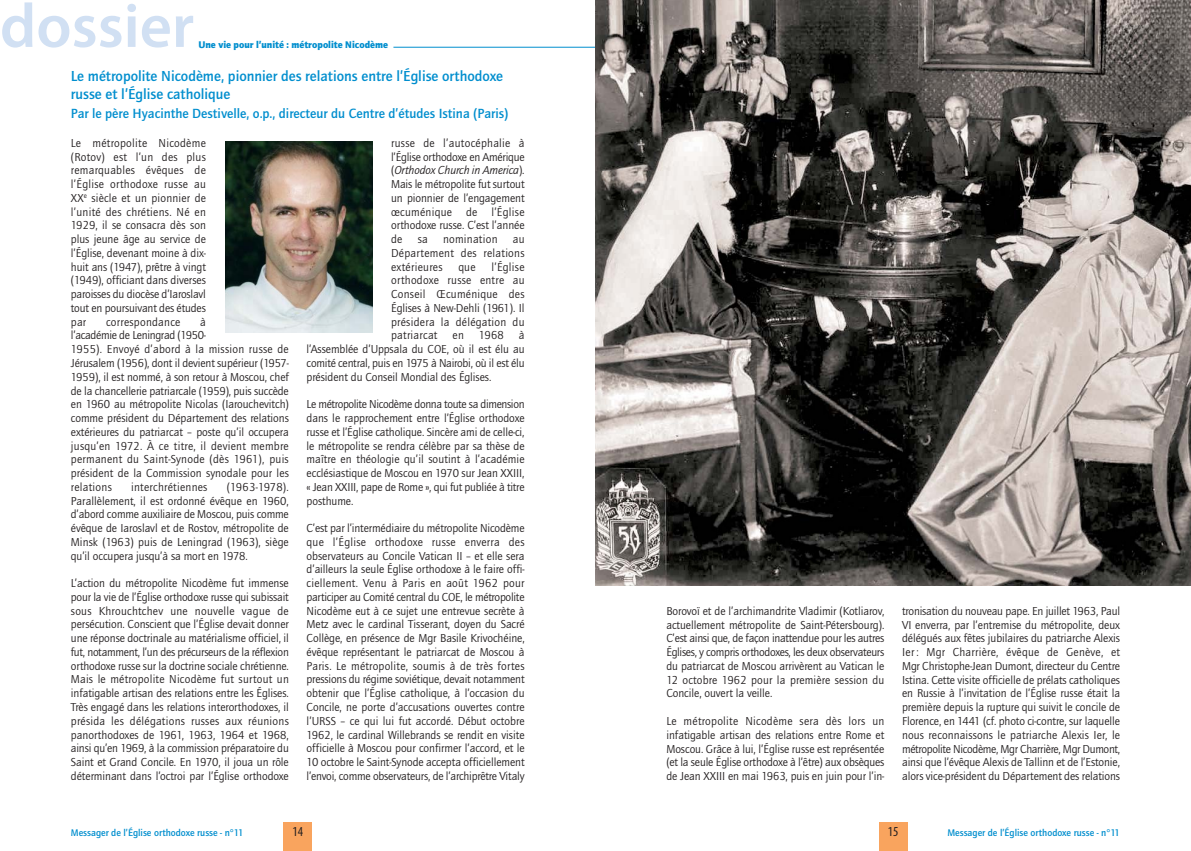
<style>
.page{position:relative;width:1191px;height:851px;background:#fff}
.page>*{position:absolute;margin:0;border:0;box-sizing:border-box;transform-origin:0 0}
.t1{font:600 62.5px "Myriad Pro";color:#d1e0f3}
.t2{font:700 15px/18px "Quay Itc T";color:#008ece}
.t3{font:700 13.75px "Quay Itc T";color:#008ece}
.t4{font:condensed 13.75px "Myriad Pro";color:#231f20}
.t5{font:11.88px/13.8px "Quay Itc T";letter-spacing:-.005em;color:#231f20;text-align:justify}
.t6{font:11.88px "Quay Itc T";letter-spacing:.02em;color:#231f20}
.t7{font:700 10px "Quay Itc T";color:#008ece}
.t8{font:900 10px "Quay Itc T";color:#008ece}
.s1{font-style:italic}
</style>
<div class="page">
<hr style="left:393px;top:47px;width:798px;height:1px;background:#008ece">
<div style="left:879px;top:822px;width:28px;height:28px;background:#f9a45e"></div>
<div style="left:283px;top:822px;width:29px;height:28px;background:#f9a45e"></div>
<img style="left:225px;top:141px;width:147px;height:192px">
<img style="left:595px;top:0;width:596px;height:585px">
<h1 class="t1" style="left:0;top:3px;width:196px">dossier</h1>
<p class="t8" style="left:198px;top:41px;width:191px">Une vie pour l’unité : métropolite Nicodème</p>
<p class="t2" style="left:71px;top:68px;width:434px">Le métropolite Nicodème, pionnier des relations entre l’Église orthodoxe russe et l’Église catholique</p>
<p class="t3" style="left:71px;top:108px;width:439px">Par le père Hyacinthe Destivelle, o.p., directeur du Centre d’études Istina (Paris)</p>
<p class="t5" style="left:71px;top:137px;width:137px">Le métropolite Nicodème (Rotov) est l’un des plus remarquables évêques de l’Église orthodoxe russe au XX<sup>e</sup> siècle et un pionnier de l’unité des chrétiens. Né en 1929, il se consacra dès son plus jeune âge au service de l’Église, devenant moine à dix&shy;huit ans (1947), prêtre à vingt (1949), officiant dans diverses paroisses du diocèse d’Iaroslavl tout en poursuivant des études par</p>
<p class="t6" style="left:106px;top:317px;width:76px">correspondance</p>
<p class="t5" style="left:71px;top:316px;width:219px;text-align:left;text-indent:129px">à<br>l’académie de Leningrad (1950-<br>1955). Envoyé d’abord à la mission russe de Jérusalem (1956), dont il devient supérieur (1957- 1959), il est nommé, à son retour à Moscou, chef de la chancellerie patriarcale (1959), puis succède en 1960 au métropolite Nicolas (Iarouchevitch) comme président du Département des relations extérieures du patriarcat – poste qu’il occupera jusqu’en 1972. À ce titre, il devient membre permanent du Saint-Synode (dès 1961), puis président de la Commission synodale pour les relations</p>
<p class="t5" style="left:71px;top:481px;width:219px;text-indent:156px">(1963-1978).<br>Parallèlement, il est ordonné évêque en 1960, d’abord comme auxiliaire de Moscou, puis comme évêque de Iaroslavl et de Rostov, métropolite de Minsk (1963) puis de Leningrad (1963), siège qu’il occupera jusqu’à sa mort en 1978.</p>
<p class="t5" style="left:71px;top:577px;width:219px">L’action du métropolite Nicodème fut immense pour la vie de l’Église orthodoxe russe qui subissait sous Khrouchtchev une nouvelle vague de persécution. Conscient que l’Église devait donner une réponse doctrinale au matérialisme officiel, il fut, notamment, l’un des précurseurs de la réflexion orthodoxe russe sur la doctrine sociale chrétienne.<br>Mais le métropolite Nicodème fut surtout un infatigable artisan des relations entre les Églises.<br>Très engagé dans les relations interorthodoxes, il présida les délégations russes aux réunions panorthodoxes de 1961, 1963, 1964 et 1968, ainsi qu’en 1969, à la commission préparatoire du Saint et Grand Concile. En 1970, il joua un rôle déterminant dans l’octroi par l’Église orthodoxe</p>
<p class="t6" style="left:131px;top:482px;width:78px">interchrétiennes</p>
<p class="t5" style="left:391px;top:137px;width:135px">russe de l’autocéphalie à l’Église orthodoxe en Amérique (<span class="s1">Orthodox Church in America</span>).<br>Mais le métropolite fut surtout un pionnier de l’engagement œcuménique de l’Église orthodoxe russe. C’est l’année de</p>
<p class="t5" style="left:418px;top:233px;width:12px">sa</p>
<p class="t6" style="left:443px;top:234px;width:56px">nomination</p>
<p class="t5" style="left:391px;top:233px;width:135px;text-indent:122px">au Département des relations extérieures</p>
<p class="t5" style="left:391px;top:261px;width:135px;text-indent:100px">l’Église orthodoxe russe entre au Conseil Œcuménique des Églises à New-Dehli (1961). Il présidera la délégation du patriarcat</p>
<p class="t5" style="left:458px;top:261px;width:19px">que</p>
<p class="t5" style="left:306px;top:329px;width:219px;text-indent:212px">à l’Assemblée d’Uppsala du COE, où il est élu au comité central, puis en 1975 à Nairobi, où il est élu président du Conseil Mondial des Églises.</p>
<p class="t5" style="left:306px;top:398px;width:219px">Le métropolite Nicodème donna toute sa dimension dans le rapprochement entre l’Église orthodoxe russe et l’Église catholique. Sincère ami de celle-ci, le métropolite se rendra célèbre par sa thèse de maître en théologie qu’il soutint à l’académie ecclésiastique de Moscou en 1970 sur Jean XXIII, « Jean XXIII, pape de Rome », qui fut publiée à titre posthume.</p>
<p class="t5" style="left:306px;top:522px;width:219px">C’est par l’intermédiaire du métropolite Nicodème que l’Église orthodoxe russe enverra des observateurs au Concile Vatican II – et elle sera d’ailleurs la seule Église orthodoxe à le faire offi&shy;ciellement. Venu à Paris en août 1962 pour participer au Comité central du COE, le métropolite Nicodème eut à ce sujet une entrevue secrète à Metz avec le cardinal Tisserant, doyen du Sacré Collège, en présence de Mgr Basile Krivochéine, évêque représentant le patriarcat de Moscou à Paris. Le métropolite, soumis à de très fortes pressions du régime soviétique, devait notamment obtenir que l’Église catholique, à l’occasion du Concile, ne porte d’accusations ouvertes contre l’URSS – ce qui lui fut accordé. Début octobre 1962, le cardinal Willebrands se rendit en visite officielle à Moscou pour confirmer l’accord, et le 10 octobre le Saint-Synode accepta officiellement l’envoi, comme observateurs, de l’archiprêtre Vitaly</p>
<p class="t5" style="left:452px;top:329px;width:13px">en</p>
<p class="t5" style="left:479px;top:329px;width:27px">1968</p>
<p class="t5" style="left:666px;top:605px;width:219px">Borovoï et de l’archimandrite Vladimir (Kotliarov, actuellement métropolite de Saint-Pétersbourg).<br>C’est ainsi que, de façon inattendue pour les autres Églises, y compris orthodoxes, les deux observateurs du patriarcat de Moscou arrivèrent au Vatican le 12 octobre 1962 pour la première session du Concile, ouvert la veille.</p>
<p class="t5" style="left:666px;top:715px;width:219px">Le métropolite Nicodème sera dès lors un infatigable artisan des relations entre Rome et Moscou. Grâce à lui, l’Église russe est représentée (et la seule Église orthodoxe à l’être) aux obsèques de Jean XXIII en mai 1963, puis en juin pour l’in-</p>
<p class="t5" style="left:902px;top:605px;width:219px">tronisation du nouveau pape. En juillet 1963, Paul VI enverra, par l’entremise du métropolite, deux délégués aux fêtes jubilaires du patriarche Alexis Ier : Mgr Charrière, évêque de Genève, et Mgr Christophe-Jean Dumont, directeur du Centre Istina. Cette visite officielle de prélats catholiques en Russie à l’invitation de l’Église russe était la première depuis la rupture qui suivit le concile de Florence, en 1441 (cf. photo ci-contre, sur laquelle nous reconnaissons le patriarche Alexis Ier, le métropolite Nicodème, Mgr Charrière, Mgr Dumont, ainsi que l’évêque Alexis de Tallinn et de l’Estonie, alors vice-président du Département des relations</p>
<p class="t7" style="left:71px;top:829px;width:174px">Messager de l’Église orthodoxe russe - n°11</p>
<p class="t4" style="left:292px;top:823px;width:12px">14</p>
<p class="t4" style="left:888px;top:823px;width:12px">15</p>
<p class="t7" style="left:947px;top:829px;width:174px">Messager de l’Église orthodoxe russe - n°11</p>
</div>
